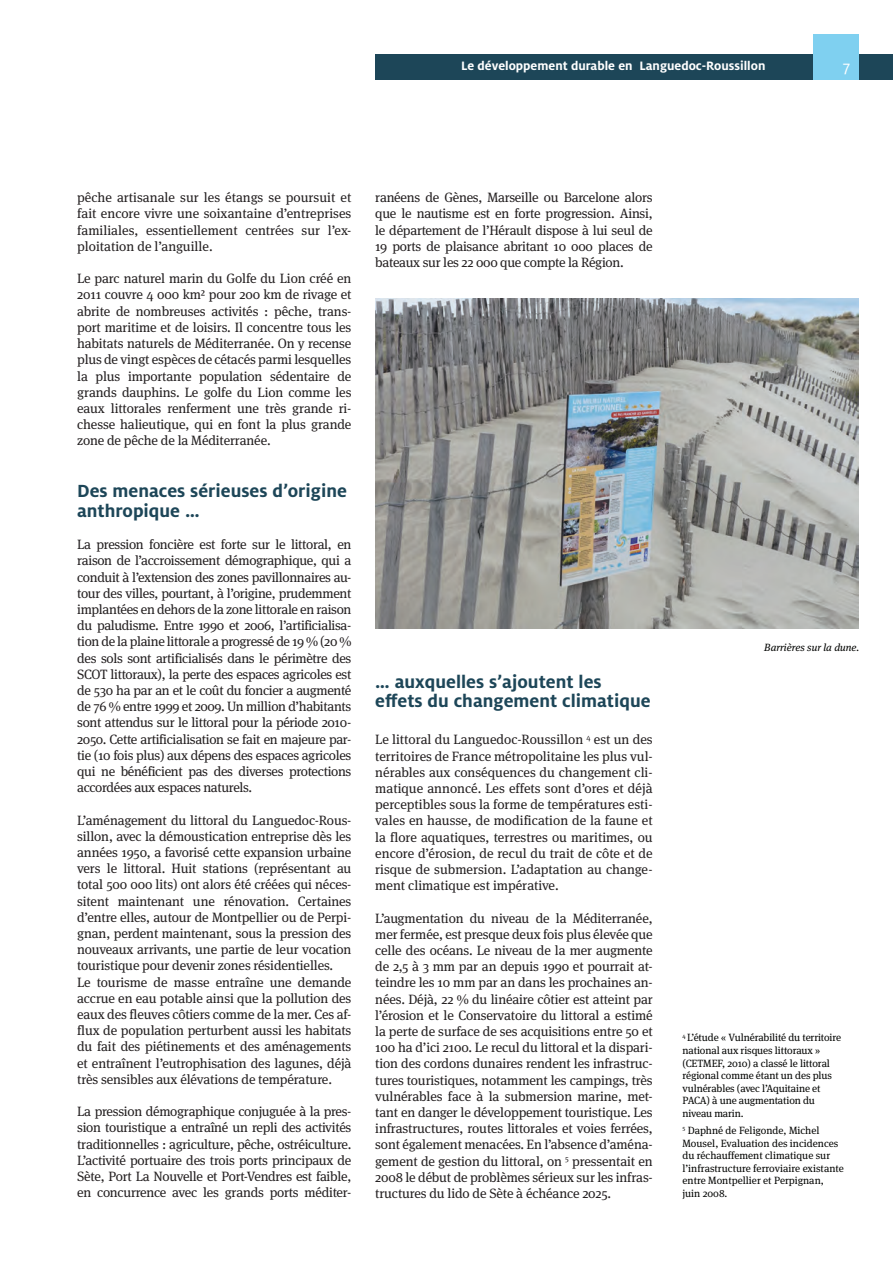
<style>
.page{position:relative;width:893px;height:1263px;background:#fff}
.page>*{position:absolute;margin:0;border:0;box-sizing:border-box;transform-origin:0 0}
.t1{font:700 19.5px/19.5px "Milo OT";color:#1d4658}
.t2{font:17.1px "Milo OT";color:#fff}
.t3{font:13.5px/16.2px "Meta Serif";letter-spacing:-.01em;color:#231f20;text-align:justify}
.t4{font:700 13.5px "Milo OT";letter-spacing:-.005em;color:#fff}
.t5{font:10.5px/12.6px "Meta Serif";letter-spacing:-.01em;color:#040503}
.t6{font:italic 10.5px "Meta Serif";color:#040503}
</style>
<div class="page">
<div style="left:376px;top:54px;width:517px;height:26px;background:#1d4658"></div>
<div style="left:813px;top:34px;width:46px;height:46px;background:#7fd0f0"></div>
<img style="left:375px;top:299px;width:483px;height:330px">
<p class="t4" style="left:461px;top:58px;width:306px">Le développement durable en Languedoc-Roussillon</p>
<p class="t2" style="left:843px;top:57px;width:9px">7</p>
<p class="t3" style="left:77px;top:188px;width:276px">pêche artisanale sur les étangs se poursuit et fait encore vivre une soixantaine d’entreprises familiales, essentiellement centrées sur l’ex&shy;ploitation de l’anguille.</p>
<p class="t3" style="left:77px;top:269px;width:276px">Le parc naturel marin du Golfe du Lion créé en 2011 couvre 4 000 km² pour 200 km de rivage et abrite de nombreuses activités : pêche, trans&shy;port maritime et de loisirs. Il concentre tous les habitats naturels de Méditerranée. On y recense plus de vingt espèces de cétacés parmi lesquelles la plus importante population sédentaire de grands dauphins. Le golfe du Lion comme les eaux littorales renferment une très grande ri&shy;chesse halieutique, qui en font la plus grande zone de pêche de la Méditerranée.</p>
<h1 class="t1" style="left:77px;top:481px;width:271px">Des menaces sérieuses d’origine anthropique …</h1>
<p class="t3" style="left:77px;top:535px;width:276px">La pression foncière est forte sur le littoral, en raison de l’accroissement démographique, qui a conduit à l’extension des zones pavillonnaires au&shy;tour des villes, pourtant, à l’origine, prudemment implantées en dehors de la zone littorale en raison du paludisme. Entre 1990 et 2006, l’artificialisa&shy;tion de la plaine littorale a progressé de 19 % (20 % des sols sont artificialisés dans le périmètre des SCOT littoraux), la perte des espaces agricoles est de 530 ha par an et le coût du foncier a augmenté de 76 % entre 1999 et 2009. Un million d’habitants sont attendus sur le littoral pour la période 2010- 2050. Cette artificialisation se fait en majeure par&shy;tie (10 fois plus) aux dépens des espaces agricoles qui ne bénéficient pas des diverses protections accordées aux espaces naturels.</p>
<p class="t3" style="left:77px;top:810px;width:276px;text-align:left">L’aménagement du littoral du Languedoc-Rous&shy;sillon, avec la démoustication entreprise dès les années 1950, a favorisé cette expansion urbaine vers le littoral. Huit stations (représentant au total 500 000 lits) ont alors été créées qui néces&shy;sitent maintenant une rénovation. Certaines d’entre elles, autour de Montpellier ou de Perpi&shy;gnan, perdent maintenant, sous la pression des nouveaux arrivants, une partie de leur vocation touristique pour devenir zones résidentielles.<br>Le tourisme de masse entraîne une demande accrue en eau potable ainsi que la pollution des eaux des fleuves côtiers comme de la mer. Ces af&shy;flux de population perturbent aussi les habitats du fait des piétinements et des aménagements et entraînent l’eutrophisation des lagunes, déjà très sensibles aux élévations de température.</p>
<p class="t3" style="left:77px;top:1102px;width:276px">La pression démographique conjuguée à la pres&shy;sion touristique a entraîné un repli des activités traditionnelles : agriculture, pêche, ostréiculture.<br>L’activité portuaire des trois ports principaux de Sète, Port La Nouvelle et Port-Vendres est faible, en concurrence avec les grands ports méditer-</p>
<p class="t3" style="left:375px;top:188px;width:279px">ranéens de Gènes, Marseille ou Barcelone alors que le nautisme est en forte progression. Ainsi, le département de l’Hérault dispose à lui seul de 19 ports de plaisance abritant 10 000 places de bateaux sur les 22 000 que compte la Région.</p>
<h1 class="t1" style="left:375px;top:672px;width:277px">… auxquelles s’ajoutent les effets du changement climatique</h1>
<p class="t3" style="left:375px;top:730px;width:279px">Le littoral du Languedoc-Roussillon <sup>4</sup> est un des territoires de France métropolitaine les plus vul&shy;nérables aux conséquences du changement cli&shy;matique annoncé. Les effets sont d’ores et déjà perceptibles sous la forme de températures esti&shy;vales en hausse, de modification de la faune et la flore aquatiques, terrestres ou maritimes, ou encore d’érosion, de recul du trait de côte et de risque de submersion. L’adaptation au change&shy;ment climatique est impérative.</p>
<p class="t3" style="left:375px;top:908px;width:279px">L’augmentation du niveau de la Méditerranée, mer fermée, est presque deux fois plus élevée que celle des océans. Le niveau de la mer augmente de 2,5 à 3 mm par an depuis 1990 et pourrait at&shy;teindre les 10 mm par an dans les prochaines an&shy;nées. Déjà, 22 % du linéaire côtier est atteint par l’érosion et le Conservatoire du littoral a estimé la perte de surface de ses acquisitions entre 50 et 100 ha d’ici 2100. Le recul du littoral et la dispari&shy;tion des cordons dunaires rendent les infrastruc&shy;tures touristiques, notamment les campings, très vulnérables face à la submersion marine, met&shy;tant en danger le développement touristique. Les infrastructures, routes littorales et voies ferrées, sont également menacées. En l’absence d’aména&shy;gement de gestion du littoral, on <sup>5</sup> pressentait en 2008 le début de problèmes sérieux sur les infras&shy;tructures du lido de Sète à échéance 2025.</p>
<p class="t6" style="left:764px;top:638px;width:96px">Barrières sur la dune.</p>
<p class="t5" style="left:682px;top:1030px;width:160px"><sup>4</sup> L’étude « Vulnérabilité du territoire national aux risques littoraux » (CETMEF, 2010) a classé le littoral régional comme étant un des plus vulnérables (avec l’Aquitaine et<br>PACA) à une augmentation du niveau marin.</p>
<p class="t5" style="left:682px;top:1123px;width:163px"><sup>5</sup> Daphné de Feligonde, Michel<br>Mousel, Evaluation des incidences du réchauffement climatique sur l’infrastructure ferroviaire existante entre Montpellier et Perpignan, juin 2008.</p>
</div>
